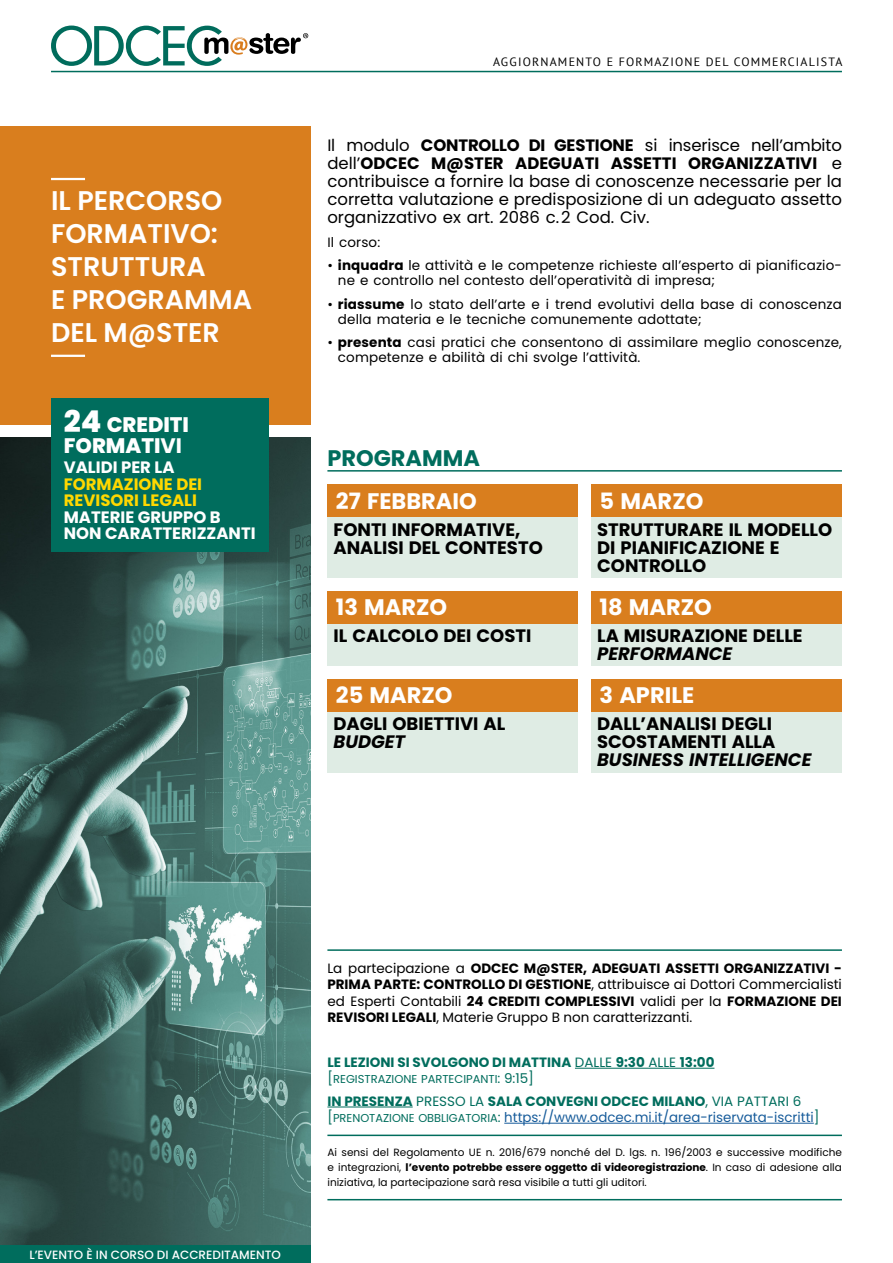
<style>
.page{position:relative;width:893px;height:1263px;background:#fff}
.page>*{position:absolute;margin:0;border:0;box-sizing:border-box;transform-origin:0 0}
.t1{font:600 27px/33px "Poppins";color:#fff}
.t2{font:700 22.5px "Poppins";color:#fff}
.t3{font:700 22.5px "Poppins";color:#006d5d}
.t4{font:800 21px/21px "Poppins";color:#fff}
.t5{font:700 18px/18px "Poppins";color:#000}
.t6{font:italic 700 18px "Poppins";color:#000}
.t7{font:16.5px/18px "Poppins";color:#000;text-align:justify}
.t8{font:700 16.5px/16.5px "Poppins";color:#fff}
.t9{font:700 16.5px/16.5px "Poppins";color:#ffd800}
.t10{font:13.5px/15px "Poppins";letter-spacing:.01em;color:#000}
.t11{font:700 13.5px/16.2px "Poppins";color:#000;text-align:justify}
.t12{font:13.5px/16.2px "Poppins";color:#165b9a}
.t13{font:700 13.5px "Poppins";color:#006d5d}
.t14{font:12px "PT Sans";letter-spacing:.1em;color:#000}
.t15{font:500 12px "Poppins";color:#fff}
.t16{font:11.55px "Poppins Regular SC850";color:#006d5d}
.t17{font:10.5px/15px "Poppins";color:#000;text-align:justify}
.s1{font-size:30px}
.s2{font-weight:700}
.s3{font-weight:400}
.s4{font-size:13.5px}
.s5{font-weight:700;color:#006d5d}
.s6{color:#006d5d}
.s7{font-family:"Poppins Regular SC850";font-size:11.55px;color:#006d5d}
</style>
<div class="page">
<img style="left:0;top:438px;width:310px;height:808px">
<div style="left:0;top:127px;width:310px;height:298px;background:#d97e1e"></div>
<hr style="left:51px;top:178px;width:34px;height:2px;background:#fff">
<hr style="left:51px;top:355px;width:34px;height:2px;background:#fff">
<hr style="left:51px;top:71px;width:791px;height:1px;background:#006d5d">
<div style="left:327px;top:517px;width:251px;height:61px;background:#dfece4"></div>
<div style="left:327px;top:484px;width:251px;height:33px;background:#d97e1e"></div>
<div style="left:327px;top:623px;width:251px;height:43px;background:#dfece4"></div>
<div style="left:327px;top:591px;width:251px;height:32px;background:#d97e1e"></div>
<div style="left:327px;top:712px;width:251px;height:60px;background:#dfece4"></div>
<div style="left:327px;top:679px;width:251px;height:33px;background:#d97e1e"></div>
<div style="left:591px;top:517px;width:251px;height:61px;background:#dfece4"></div>
<div style="left:591px;top:484px;width:251px;height:33px;background:#d97e1e"></div>
<div style="left:591px;top:623px;width:251px;height:43px;background:#dfece4"></div>
<div style="left:591px;top:591px;width:251px;height:32px;background:#d97e1e"></div>
<div style="left:591px;top:712px;width:251px;height:60px;background:#dfece4"></div>
<div style="left:591px;top:679px;width:251px;height:33px;background:#d97e1e"></div>
<hr style="left:327px;top:470px;width:515px;height:2px;background:#006d5d">
<svg style="left:51px;top:26px;width:257px;height:40px"></svg>
<hr style="left:327px;top:1134px;width:515px;height:2px;background:#006d5d">
<hr style="left:327px;top:949px;width:515px;height:2px;background:#006d5d">
<hr style="left:327px;top:1199px;width:515px;height:1px;background:#006d5d">
<hr style="left:575px;top:1068px;width:139px;height:1px;background:#006d5d">
<hr style="left:327px;top:1107px;width:86px;height:1px;background:#006d5d">
<hr style="left:504px;top:1123px;width:310px;height:1px;background:#165b9a">
<div style="left:51px;top:398px;width:217px;height:154px;background:#006d5d"></div>
<div style="left:0;top:1246px;width:310px;height:17px;background:#006d5d"></div>
<h1 class="t1" style="left:51px;top:184px;width:202px">IL PERCORSO<br>FORMATIVO:<br>STRUTTURA<br>E PROGRAMMA<br>DEL M@STER</h1>
<h3 class="t4" style="left:64px;top:415px;width:127px"><span class="s1">24</span> CREDITI<br>FORMATI<span class="s2">VI</span></h3>
<p class="t8" style="left:64px;top:459px;width:112px">VALIDI PER LA</p>
<p class="t9" style="left:64px;top:476px;width:140px">FORMAZIONE DEI<br>REVISORI LEGALI</p>
<p class="t8" style="left:64px;top:509px;width:193px">MATERIE GRUPPO B<br>NON CARATTERIZZANTI</p>
<p class="t14" style="left:493px;top:54px;width:351px">AGGIORNAMENTO E FORMAZIONE DEL COMMERCIALISTA</p>
<p class="t7" style="left:327px;top:136px;width:516px">Il modulo <span class="s2">CONTROLLO DI GESTIONE</span> si inserisce nell’ambito dell’<span class="s2">ODCEC M@STER ADEGUATI ASSETTI ORGANIZZATIVI</span> e contribuisce a fornire la base di conoscenze necessarie per la corretta valutazione e predisposizione di un adeguato assetto organizzativo ex art. 2086 c.2 Cod. Civ.</p>
<p class="t10" style="left:327px;top:235px;width:54px">Il corso:</p>
<p class="t10" style="left:338px;top:258px;width:505px;text-indent:-11px">• <span class="s2">inquadra</span> le attività e le competenze richieste all’esperto di pianificazio&shy;ne e controllo nel contesto dell’operatività di impresa;</p>
<p class="t10" style="left:338px;top:297px;width:506px;text-indent:-11px">• <span class="s2">riassume</span> lo stato dell’arte e i trend evolutivi della base di conoscenza della materia e le tecniche comunemente adottate;</p>
<p class="t10" style="left:338px;top:335px;width:505px;text-indent:-11px">• <span class="s2">presenta</span> casi pratici che consentono di assimilare meglio conoscenze, competenze e abilità di chi svolge l’attività.</p>
<h2 class="t3" style="left:327px;top:445px;width:154px">PROGRAMMA</h2>
<h2 class="t2" style="left:336px;top:488px;width:142px">27 FEBBRAIO</h2>
<h2 class="t2" style="left:600px;top:488px;width:105px">5 MARZO</h2>
<h3 class="t5" style="left:333px;top:521px;width:211px">FONTI INFORMATIVE,<br>ANALISI DEL CONTESTO</h3>
<h3 class="t5" style="left:597px;top:521px;width:237px">STRUTTURARE IL MODELLO<br>DI PIANIFICAZIONE E<br>CONTROLLO</h3>
<h2 class="t2" style="left:336px;top:594px;width:113px">13 MARZO</h2>
<h2 class="t2" style="left:600px;top:594px;width:114px">18 MARZO</h2>
<h3 class="t5" style="left:333px;top:627px;width:199px">IL CALCOLO DEI COSTI</h3>
<h3 class="t5" style="left:597px;top:627px;width:207px">LA MISURAZIONE DELLE</h3>
<h3 class="t6" style="left:597px;top:643px;width:137px">PERFORMANCE</h3>
<h2 class="t2" style="left:336px;top:682px;width:118px">25 MARZO</h2>
<h2 class="t2" style="left:600px;top:682px;width:96px">3 APRILE</h2>
<h3 class="t5" style="left:333px;top:715px;width:173px">DAGLI OBIETTIVI AL</h3>
<h3 class="t6" style="left:333px;top:732px;width:73px">BUDGET</h3>
<h3 class="t5" style="left:597px;top:715px;width:180px">DALL’ANALISI DEGLI<br>SCOSTAMENTI ALLA</h3>
<h3 class="t6" style="left:597px;top:750px;width:216px">BUSINESS INTELLIGENCE</h3>
<p class="t15" style="left:29px;top:1247px;width:253px">L’EVENTO È IN CORSO DI ACCREDITAMENTO</p>
<p class="t11" style="left:327px;top:960px;width:516px"><span class="s3">La partecipazione a</span> ODCEC M@STER, ADEGUATI ASSETTI ORGANIZZATIVI - PRIMA PARTE: CONTROLLO DI GESTIONE<span class="s3">, attribuisce ai Dottori Commercialisti ed Esperti Contabili</span> 24 CREDITI COMPLESSIVI <span class="s3">validi per la</span> FORMAZIONE DEI REVISORI LEGALI<span class="s3">, Materie Gruppo B non caratterizzanti.</span></p>
<p class="t13" style="left:327px;top:1054px;width:389px">LE LEZIONI SI SVOLGONO DI MATTINA <span class="s3">DALLE</span> 9:30 <span class="s3">ALLE</span> 13:00</p>
<p class="t16" style="left:327px;top:1072px;width:208px"><span class="s4">[</span>REGISTRAZIONE PARTECIPANTI<span class="s4">: 9:15]</span></p>
<p class="t12" style="left:327px;top:1093px;width:494px"><span class="s5">IN PRESENZA</span> <span class="s6">PRESSO LA</span> <span class="s5">SALA CONVEGNI ODCEC MILANO</span><span class="s6">, VIA PATTARI 6 [</span><span class="s7">PRENOTAZIONE OBBLIGATORIA</span><span class="s6">:</span> https://www.odcec.mi.it/area-riservata-iscritti<span class="s6">]</span></p>
<p class="t17" style="left:327px;top:1145px;width:516px">Ai sensi del Regolamento UE n. 2016/679 nonché del D. lgs. n. 196/2003 e successive modifiche e integrazioni, <span class="s2">l’evento potrebbe essere oggetto di videoregistrazione</span>. In caso di adesione alla iniziativa, la partecipazione sarà resa visibile a tutti gli uditori.</p>
</div>
